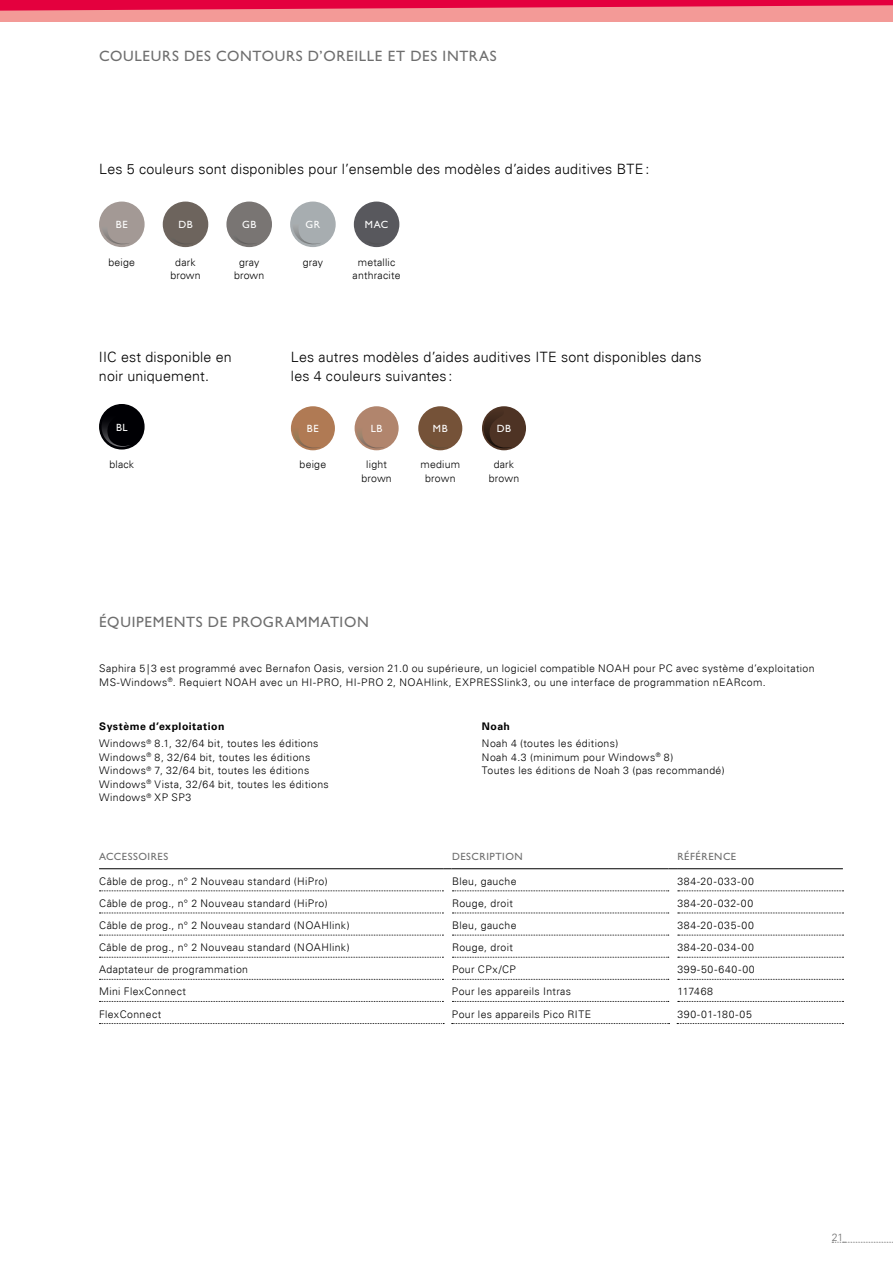
<style>
.page{position:relative;width:893px;height:1263px;background:#fff}
.page>*{position:absolute;margin:0;border:0;box-sizing:border-box;transform-origin:0 0}
.t1{font:500 15px "Gill Sans MT Pro";letter-spacing:.045em;color:#6e6e6e}
.t2{font:300 14.25px/18.8px "Univers Com 45";letter-spacing:.015em;color:#000}
.t3{font:300 10.5px/13.5px "Univers Com 45";letter-spacing:.035em;color:#000;text-align:center}
.t4{font:300 10.5px "Univers Com 45";letter-spacing:.065em;color:#000}
.t5{font:500 10.5px "Gill Sans MT Pro";letter-spacing:.045em;color:#6e6e6e}
.t6{font:700 10.5px "Univers Com 65";letter-spacing:.045em;color:#000}
.t7{font:500 10.5px "Gill Sans MT Pro";letter-spacing:.05em;color:#fff}
.t8{font:300 10.5px "Univers Com 45";letter-spacing:.07em;color:#000}
.t9{font:300 10.5px "Univers Com 45";letter-spacing:.06em;color:#000}
.t10{font:300 10.5px "Univers Com 45";color:#6e6e6e}
</style>
<div class="page">
<svg style="left:832px;top:1242px;width:61px;height:1px"></svg>
<div style="left:0;top:0;width:893px;height:21px;background:#f39a97"></div>
<svg style="left:0;top:0;width:893px;height:11px"></svg>
<svg style="left:99px;top:868px;width:744px;height:156px"></svg>
<div style="left:291px;top:406px;width:44px;height:44px;background:#b07a54;border-radius:50%"></div>
<svg style="left:290px;top:408px;width:32px;height:43px"></svg>
<div style="left:355px;top:406px;width:44px;height:44px;background:#b1856d;border-radius:50%"></div>
<svg style="left:354px;top:408px;width:32px;height:43px"></svg>
<div style="left:418px;top:406px;width:44px;height:44px;background:#755238;border-radius:50%"></div>
<svg style="left:418px;top:408px;width:31px;height:43px"></svg>
<div style="left:482px;top:406px;width:44px;height:44px;background:#4e3324;border-radius:50%"></div>
<svg style="left:482px;top:408px;width:31px;height:43px"></svg>
<div style="left:100px;top:202px;width:44px;height:44px;background:#a39995;border-radius:50%"></div>
<div style="left:99px;top:202px;width:46px;height:45px;border:2px solid #a39995;border-radius:50%"></div>
<svg style="left:99px;top:204px;width:32px;height:43px"></svg>
<div style="left:163px;top:202px;width:45px;height:44px;background:#6d645d;border-radius:50%"></div>
<div style="left:163px;top:202px;width:45px;height:45px;border:2px solid #6d645d;border-radius:50%"></div>
<svg style="left:162px;top:204px;width:32px;height:43px"></svg>
<div style="left:227px;top:202px;width:44px;height:44px;background:#797573;border-radius:50%"></div>
<div style="left:226px;top:202px;width:46px;height:45px;border:2px solid #797573;border-radius:50%"></div>
<svg style="left:226px;top:204px;width:32px;height:43px"></svg>
<div style="left:291px;top:202px;width:44px;height:44px;background:#a7adb0;border-radius:50%"></div>
<div style="left:290px;top:202px;width:46px;height:45px;border:2px solid #a7adb0;border-radius:50%"></div>
<svg style="left:290px;top:204px;width:32px;height:43px"></svg>
<div style="left:355px;top:202px;width:44px;height:44px;background:#58585d;border-radius:50%"></div>
<div style="left:354px;top:202px;width:45px;height:45px;border:2px solid #58585d;border-radius:50%"></div>
<svg style="left:353px;top:204px;width:33px;height:43px"></svg>
<div style="left:100px;top:405px;width:44px;height:44px;background:#000004;border-radius:50%"></div>
<div style="left:99px;top:404px;width:46px;height:45px;border:2px solid #000004;border-radius:50%"></div>
<svg style="left:99px;top:407px;width:32px;height:42px"></svg>
<h1 class="t1" style="left:99px;top:47px;width:399px">COULEURS DES CONTOURS D’OREILLE ET DES INTRAS</h1>
<h2 class="t2" style="left:99px;top:160px;width:552px">Les 5 couleurs sont disponibles pour l’ensemble des modèles d’aides auditives BTE:</h2>
<p class="t7" style="left:116px;top:218px;width:13px">BE</p>
<p class="t3" style="left:109px;top:255px;width:28px">beige</p>
<p class="t7" style="left:178px;top:218px;width:16px">DB</p>
<p class="t3" style="left:170px;top:255px;width:32px">dark brown</p>
<p class="t7" style="left:242px;top:218px;width:16px">GB</p>
<p class="t3" style="left:234px;top:255px;width:32px">gray brown</p>
<p class="t7" style="left:306px;top:218px;width:16px">GR</p>
<p class="t3" style="left:303px;top:255px;width:22px">gray</p>
<p class="t7" style="left:365px;top:218px;width:25px">MAC</p>
<p class="t3" style="left:353px;top:255px;width:49px">metallic anthracite</p>
<h2 class="t2" style="left:99px;top:347px;width:134px">IIC est disponible en noir uniquement.</h2>
<p class="t7" style="left:116px;top:421px;width:13px">BL</p>
<p class="t3" style="left:109px;top:458px;width:26px">black</p>
<h2 class="t2" style="left:291px;top:347px;width:412px">Les autres modèles d’aides auditives ITE sont disponibles dans les 4 couleurs suivantes :</h2>
<p class="t7" style="left:307px;top:422px;width:13px">BE</p>
<p class="t3" style="left:300px;top:458px;width:28px">beige</p>
<p class="t7" style="left:371px;top:422px;width:13px">LB</p>
<p class="t3" style="left:361px;top:458px;width:32px">light brown</p>
<p class="t7" style="left:433px;top:422px;width:16px">MB</p>
<p class="t3" style="left:420px;top:458px;width:41px">medium brown</p>
<p class="t7" style="left:497px;top:422px;width:16px">DB</p>
<p class="t3" style="left:489px;top:458px;width:32px">dark brown</p>
<h1 class="t1" style="left:99px;top:613px;width:271px">ÉQUIPEMENTS DE PROGRAMMATION</h1>
<p class="t3" style="left:99px;top:662px;width:717px;text-align:left">Saphira 5 | 3 est programmé avec Bernafon Oasis, version 21.0 ou supérieure, un logiciel compatible NOAH pour PC avec système d’exploitation<br>MS-Windows<sup>®</sup>. Requiert NOAH avec un HI-PRO, HI-PRO 2, NOAHlink, EXPRESSlink3, ou une interface de programmation nEARcom.</p>
<p class="t6" style="left:99px;top:720px;width:127px">Système d’exploitation</p>
<p class="t3" style="left:99px;top:737px;width:231px;text-align:left">Windows<sup>®</sup> 8.1, 32/64 bit, toutes les éditions Windows<sup>®</sup> 8, 32/64 bit, toutes les éditions Windows<sup>®</sup> 7, 32/64 bit, toutes les éditions Windows<sup>®</sup> Vista, 32/64 bit, toutes les éditions Windows<sup>®</sup> XP SP3</p>
<p class="t6" style="left:482px;top:720px;width:30px">Noah</p>
<p class="t3" style="left:482px;top:737px;width:244px;text-align:left">Noah 4 (toutes les éditions)<br>Noah 4.3 (minimum pour Windows<sup>®</sup> 8)<br>Toutes les éditions de Noah 3 (pas recommandé)</p>
<p class="t5" style="left:99px;top:850px;width:71px">ACCESSOIRES</p>
<p class="t5" style="left:452px;top:850px;width:72px">DESCRIPTION</p>
<p class="t5" style="left:677px;top:850px;width:61px">RÉFÉRENCE</p>
<p class="t3" style="left:99px;top:874px;width:230px">Câble de prog., n° 2 Nouveau standard (HiPro)</p>
<p class="t3" style="left:452px;top:874px;width:66px">Bleu, gauche</p>
<p class="t4" style="left:677px;top:875px;width:78px">384-20-033-00</p>
<p class="t3" style="left:99px;top:896px;width:230px">Câble de prog., n° 2 Nouveau standard (HiPro)</p>
<p class="t3" style="left:452px;top:896px;width:62px">Rouge, droit</p>
<p class="t4" style="left:677px;top:897px;width:77px">384-20-032-00</p>
<p class="t3" style="left:99px;top:918px;width:252px">Câble de prog., n° 2 Nouveau standard (NOAHlink)</p>
<p class="t3" style="left:452px;top:918px;width:66px">Bleu, gauche</p>
<p class="t4" style="left:677px;top:919px;width:78px">384-20-035-00</p>
<p class="t3" style="left:99px;top:941px;width:252px">Câble de prog., n° 2 Nouveau standard (NOAHlink)</p>
<p class="t3" style="left:452px;top:941px;width:62px">Rouge, droit</p>
<p class="t8" style="left:677px;top:941px;width:78px">384-20-034-00</p>
<p class="t3" style="left:99px;top:963px;width:151px">Adaptateur de programmation</p>
<p class="t3" style="left:452px;top:963px;width:66px">Pour CPx/CP</p>
<p class="t4" style="left:677px;top:963px;width:79px">399-50-640-00</p>
<p class="t3" style="left:99px;top:985px;width:89px">Mini FlexConnect</p>
<p class="t3" style="left:452px;top:985px;width:121px">Pour les appareils Intras</p>
<p class="t3" style="left:677px;top:985px;width:37px">117468</p>
<p class="t3" style="left:99px;top:1007px;width:64px">FlexConnect</p>
<p class="t3" style="left:452px;top:1007px;width:141px">Pour les appareils Pico RITE</p>
<p class="t9" style="left:677px;top:1007px;width:76px">390-01-180-05</p>
<p class="t10" style="left:832px;top:1230px;width:13px">21</p>
</div>
